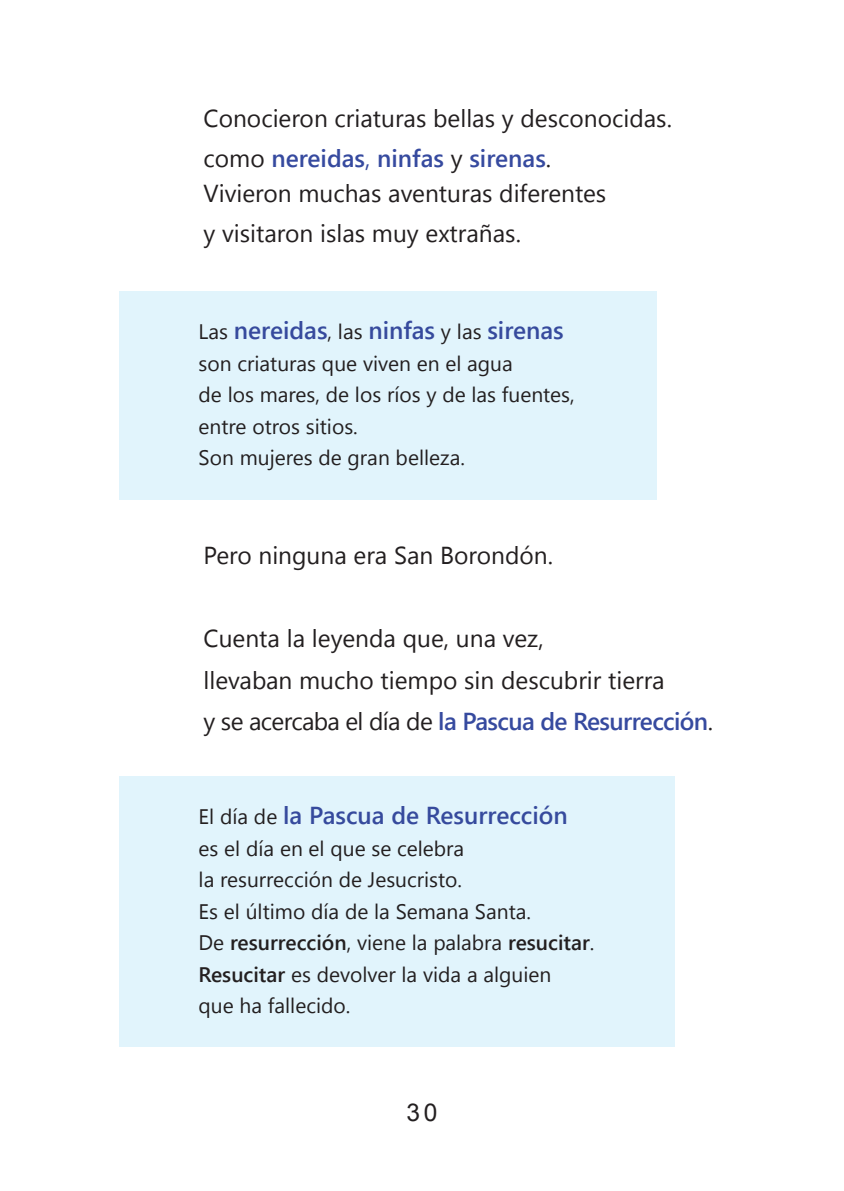
<style>
.page{position:relative;width:844px;height:1191px;background:#fff}
.page>*{position:absolute;margin:0;border:0;box-sizing:border-box;transform-origin:0 0}
.t1{font:24.5px "Segoe UI";color:#231f20}
.t2{font:600 24.5px "Segoe UI";letter-spacing:-.015em;color:#364a9f}
.t3{font:600 24.5px "Segoe UI";color:#364a9d}
.t4{font:24.5px "Arial";color:#231f20}
.t5{font:21px "Segoe UI";color:#231f20}
.t6{font:600 21px "Segoe UI";color:#231f20}
.s1{font-weight:400;color:#231f20}
.s2{font-weight:400}
.s3{font-weight:400;font-size:21px;color:#231f20}
.s4{font-weight:600}
</style>
<div class="page">
<div style="left:119px;top:291px;width:537px;height:209px;background:#e1f4fc"></div>
<div style="left:119px;top:776px;width:556px;height:271px;background:#e1f4fc"></div>
<p class="t1" style="left:203px;top:99px;width:470px">Conocieron criaturas bellas y desconocidas.</p>
<p class="t2" style="left:203px;top:139px;width:349px"><span class="s1">como</span> nereidas<span class="s2">,</span> ninfas <span class="s1">y</span> sirenas<span class="s1">.</span></p>
<p class="t1" style="left:203px;top:174px;width:404px">Vivieron muchas aventuras diferentes</p>
<p class="t1" style="left:203px;top:213px;width:319px">y visitaron islas muy extrañas.</p>
<p class="t3" style="left:198px;top:311px;width:367px"><span class="s3">Las</span> nereidas<span class="s3">, las</span> ninfas <span class="s3">y las</span> sirenas</p>
<p class="t5" style="left:198px;top:346px;width:316px">son criaturas que viven en el agua</p>
<p class="t5" style="left:198px;top:378px;width:377px">de los mares, de los ríos y de las fuentes,</p>
<p class="t5" style="left:198px;top:409px;width:161px">entre otros sitios.</p>
<p class="t5" style="left:198px;top:441px;width:268px">Son mujeres de gran belleza.</p>
<p class="t1" style="left:203px;top:535px;width:351px">Pero ninguna era San Borondón.</p>
<p class="t1" style="left:203px;top:618px;width:341px">Cuenta la leyenda que, una vez,</p>
<p class="t1" style="left:203px;top:660px;width:462px">llevaban mucho tiempo sin descubrir tierra</p>
<p class="t2" style="left:203px;top:702px;width:511px"><span class="s1">y se acercaba el día de</span> la Pascua de Resurrección<span class="s1">.</span></p>
<p class="t3" style="left:198px;top:796px;width:370px"><span class="s3">El día de</span> la Pascua de Resurrección</p>
<p class="t5" style="left:198px;top:831px;width:267px">es el día en el que se celebra</p>
<p class="t5" style="left:198px;top:863px;width:265px">la resurrección de Jesucristo.</p>
<p class="t5" style="left:198px;top:894px;width:334px">Es el último día de la Semana Santa.</p>
<p class="t6" style="left:198px;top:926px;width:397px"><span class="s2">De</span> resurrección<span class="s2">, viene la palabra</span> resucitar<span class="s2">.</span></p>
<p class="t5" style="left:198px;top:957px;width:354px"><span class="s4">Resucitar</span> es devolver la vida a alguien</p>
<p class="t5" style="left:198px;top:989px;width:153px">que ha fallecido.</p>
<p class="t4" style="left:406px;top:1095px;width:32px">30</p>
</div>
